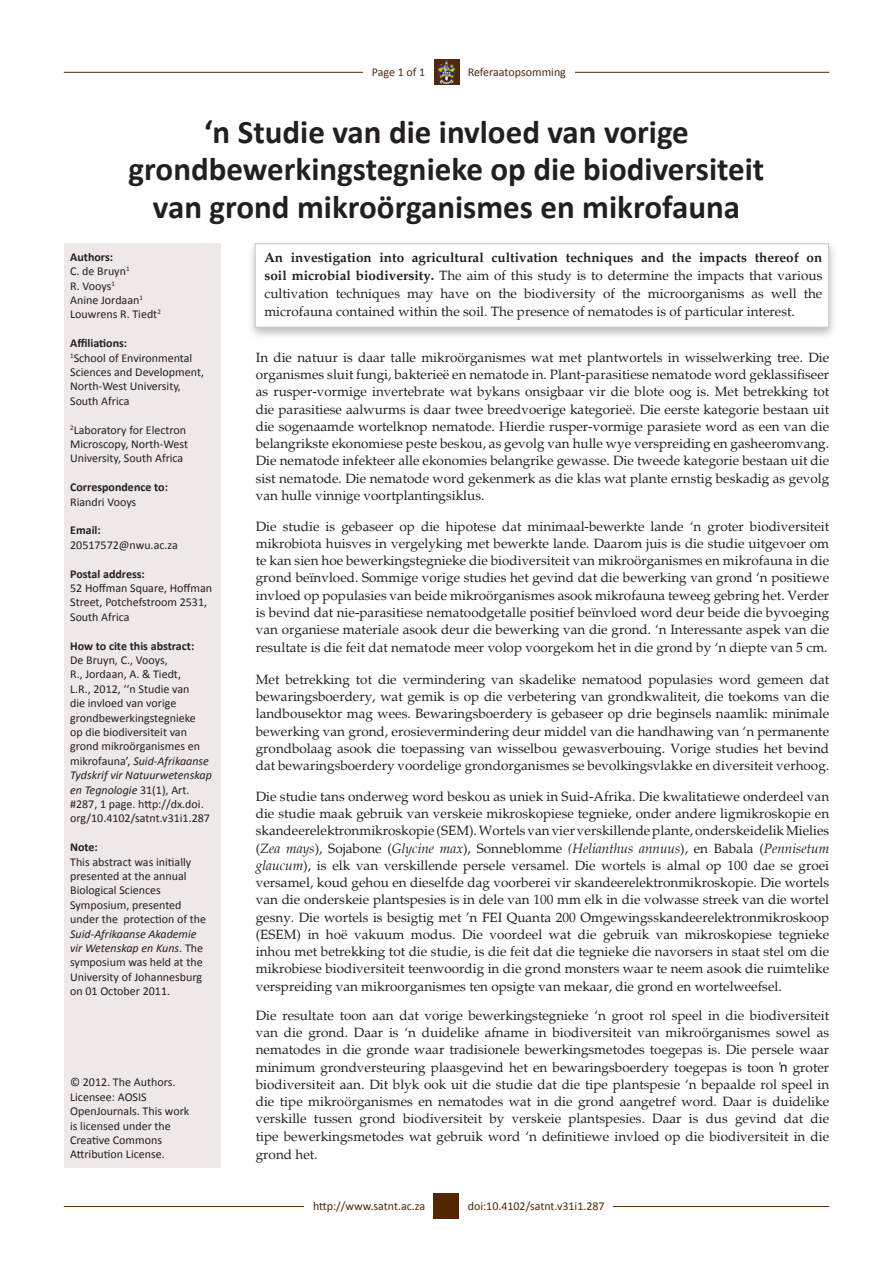
<style>
.page{position:relative;width:893px;height:1263px;background:#fff}
.page>*{position:absolute;margin:0;border:0;box-sizing:border-box;transform-origin:0 0}
.t1{font:700 33px/37.5px "Calibri";color:#231f20;text-align:center}
.t2{font:13.5px/17.2px "Palatino";color:#231f20;text-align:justify}
.t3{font:12px/14.4px "Calibri";color:#231f20}
.t4{font:700 12px "Calibri";color:#231f20}
.t5{font:12px "Calibri";color:#522601}
.t6{font:12px "Calibri";color:#512910}
.s1{font-style:italic}
.s2{font-weight:700}
.s3{font-family:"Arial"}
</style>
<div class="page">
<hr style="left:64px;top:72px;width:765px;height:1px;background:#512910">
<hr style="left:64px;top:1206px;width:765px;height:1px;background:#522601">
<div style="left:305px;top:1193px;width:129px;height:26px;background:#fff"></div>
<div style="left:459px;top:1193px;width:154px;height:26px;background:#fff"></div>
<div style="left:434px;top:1193px;width:25px;height:26px;background:#522601"></div>
<div style="left:459px;top:59px;width:115px;height:26px;background:#fff"></div>
<img style="left:434px;top:59px;width:25px;height:26px">
<div style="left:247px;top:239px;width:591px;height:101px;background:#231f20;opacity:.75"></div>
<div style="left:255px;top:243px;width:574px;height:85px;background:#fff"></div>
<div style="left:65px;top:243px;width:156px;height:924px;background:#eee9e6"></div>
<div style="left:363px;top:59px;width:71px;height:26px;background:#fff"></div>
<p class="t6" style="left:372px;top:65px;width:55px">Page 1 of 1</p>
<p class="t6" style="left:468px;top:65px;width:100px">Referaatopsomming</p>
<p class="t1" style="left:129px;top:113px;width:637px">‘n Studie van die invloed van vorige grondbewerkingstegnieke op die biodiversiteit</p>
<p class="t1" style="left:153px;top:188px;width:589px">van grond mikroörganismes en mikrofauna</p>
<p class="t4" style="left:70px;top:249px;width:44px">Authors:</p>
<p class="t3" style="left:70px;top:264px;width:61px">C. de Bruyn<sup>1</sup></p>
<p class="t3" style="left:70px;top:278px;width:46px">R. Vooys<sup>1</sup></p>
<p class="t3" style="left:70px;top:293px;width:74px">Anine Jordaan<sup>1</sup></p>
<p class="t3" style="left:70px;top:307px;width:92px">Louwrens R. Tiedt<sup>2</sup></p>
<p class="t4" style="left:70px;top:336px;width:59px">Affiliations:</p>
<p class="t3" style="left:70px;top:350px;width:124px"><sup>1</sup>School of Environmental</p>
<p class="t3" style="left:70px;top:365px;width:135px">Sciences and Development,</p>
<p class="t3" style="left:70px;top:379px;width:112px">North-West University,</p>
<p class="t3" style="left:70px;top:394px;width:61px">South Africa</p>
<p class="t3" style="left:70px;top:422px;width:119px"><sup>2</sup>Laboratory for Electron<br>Microscopy, North-West<br>University, South Africa</p>
<p class="t4" style="left:70px;top:480px;width:99px">Correspondence to:</p>
<p class="t3" style="left:70px;top:494px;width:68px">Riandri Vooys</p>
<p class="t4" style="left:70px;top:523px;width:32px">Email:</p>
<p class="t3" style="left:70px;top:538px;width:109px">20517572@nwu.ac.za</p>
<p class="t4" style="left:70px;top:566px;width:76px">Postal address:</p>
<p class="t3" style="left:70px;top:581px;width:144px">52 Hoffman Square, Hoffman<br>Street, Potchefstroom 2531,<br>South Africa</p>
<p class="t4" style="left:70px;top:638px;width:126px">How to cite this abstract:</p>
<p class="t3" style="left:70px;top:653px;width:143px">De Bruyn, C., Vooys,<br>R., Jordaan, A. &amp; Tiedt,<br>L.R., 2012, ‘‘n Studie van<br>die invloed van vorige grondbewerkingstegnieke<br>op die biodiversiteit van grond mikroörganismes en mikrofauna’, <span class="s1">Suid-Afrikaanse<br>Tydskrif vir Natuurwetenskap en Tegnologie</span> 31(1), Art. #287, 1 page. http://dx.doi. org/10.4102/satnt.v31i1.287</p>
<p class="t4" style="left:70px;top:840px;width:29px">Note:</p>
<p class="t3" style="left:70px;top:854px;width:123px">This abstract was initially presented at the annual<br>Biological Sciences<br>Symposium, presented</p>
<p class="t3" style="left:70px;top:912px;width:138px">under the protection of the<br><span class="s1">Suid-Afrikaanse Akademie vir Wetenskap en Kuns</span>. The symposium was held at the</p>
<p class="t3" style="left:70px;top:970px;width:134px">University of Johannesburg on 01 October 2011.</p>
<p class="t3" style="left:70px;top:1075px;width:107px">© 2012. The Authors.</p>
<p class="t3" style="left:70px;top:1089px;width:121px">Licensee: AOSIS<br>OpenJournals. This work</p>
<p class="t3" style="left:70px;top:1118px;width:102px">is licensed under the</p>
<p class="t3" style="left:70px;top:1133px;width:93px">Creative Commons</p>
<p class="t3" style="left:70px;top:1147px;width:96px">Attribution License.</p>
<p class="t2" style="left:264px;top:248px;width:560px;line-height:18px"><span class="s2">An investigation into agricultural cultivation techniques and the impacts thereof on soil microbial biodiversity.</span> The aim of this study is to determine the impacts that various cultivation techniques may have on the biodiversity of the microorganisms as well the microfauna contained within the soil. The presence of nematodes is of particular interest.</p>
<p class="t2" style="left:256px;top:349px;width:575px">In die natuur is daar talle mikroörganismes wat met plantwortels in wisselwerking tree. Die organismes sluit fungi, bakterieë en nematode in. Plant-parasitiese nematode word geklassifiseer as rusper-vormige invertebrate wat bykans onsigbaar vir die blote oog is. Met betrekking tot die parasitiese aalwurms is daar twee breedvoerige kategorieë. Die eerste kategorie bestaan uit die sogenaamde wortelknop nematode. Hierdie rusper-vormige parasiete word as een van die belangrikste ekonomiese peste beskou, as gevolg van hulle wye verspreiding en gasheeromvang.<br>Die nematode infekteer alle ekonomies belangrike gewasse. Die tweede kategorie bestaan uit die sist nematode. Die nematode word gekenmerk as die klas wat plante ernstig beskadig as gevolg van hulle vinnige voortplantingsiklus.</p>
<p class="t2" style="left:256px;top:518px;width:575px">Die studie is gebaseer op die hipotese dat minimaal-bewerkte lande ‘n groter biodiversiteit mikrobiota huisves in vergelyking met bewerkte lande. Daarom juis is die studie uitgevoer om te kan sien hoe bewerkingstegnieke die biodiversiteit van mikroörganismes en mikrofauna in die grond beïnvloed. Sommige vorige studies het gevind dat die bewerking van grond ‘n positiewe invloed op populasies van beide mikroörganismes asook mikrofauna teweeg gebring het. Verder is bevind dat nie-parasitiese nematoodgetalle positief beïnvloed word deur beide die byvoeging van organiese materiale asook deur die bewerking van die grond. ‘n Interessante aspek van die resultate is die feit dat nematode meer volop voorgekom het in die grond by ‘n diepte van 5 cm.</p>
<p class="t2" style="left:256px;top:671px;width:575px">Met betrekking tot die vermindering van skadelike nematood populasies word gemeen dat bewaringsboerdery, wat gemik is op die verbetering van grondkwaliteit, die toekoms van die landbousektor mag wees. Bewaringsboerdery is gebaseer op drie beginsels naamlik: minimale bewerking van grond, erosievermindering deur middel van die handhawing van ‘n permanente grondbolaag asook die toepassing van wisselbou gewasverbouing. Vorige studies het bevind dat bewaringsboerdery voordelige grondorganismes se bevolkingsvlakke en diversiteit verhoog.</p>
<p class="t2" style="left:256px;top:788px;width:575px">Die studie tans onderweg word beskou as uniek in Suid-Afrika. Die kwalitatiewe onderdeel van die studie maak gebruik van verskeie mikroskopiese tegnieke, onder andere ligmikroskopie en skandeerelektronmikroskopie (SEM). Wortels van vier verskillende plante, onderskeidelik Mielies (<span class="s1">Zea mays</span>), Sojabone (<span class="s1">Glycine max</span>), Sonneblomme <span class="s1">(Helianthus annuus</span>), en Babala (<span class="s1">Pennisetum glaucum</span>), is elk van verskillende persele versamel. Die wortels is almal op 100 dae se groei versamel, koud gehou en dieselfde dag voorberei vir skandeerelektronmikroskopie. Die wortels van die onderskeie plantspesies is in dele van 100 mm elk in die volwasse streek van die wortel gesny. Die wortels is besigtig met ’n FEI Quanta 200 Omgewingsskandeerelektronmikroskoop (ESEM) in hoë vakuum modus. Die voordeel wat die gebruik van mikroskopiese tegnieke inhou met betrekking tot die studie, is die feit dat die tegnieke die navorsers in staat stel om die mikrobiese biodiversiteit teenwoordig in die grond monsters waar te neem asook die ruimtelike verspreiding van mikroorganismes ten opsigte van mekaar, die grond en wortelweefsel.</p>
<p class="t2" style="left:256px;top:1007px;width:575px">Die resultate toon aan dat vorige bewerkingstegnieke ‘n groot rol speel in die biodiversiteit van die grond. Daar is ‘n duidelike afname in biodiversiteit van mikroörganismes sowel as nematodes in die gronde waar tradisionele bewerkingsmetodes toegepas is. Die persele waar minimum grondversteuring plaasgevind het en bewaringsboerdery toegepas is toon <span class="s3">ŉ</span> groter biodiversiteit aan. Dit blyk ook uit die studie dat die tipe plantspesie ‘n bepaalde rol speel in die tipe mikroörganismes en nematodes wat in die grond aangetref word. Daar is duidelike verskille tussen grond biodiversiteit by verskeie plantspesies. Daar is dus gevind dat die tipe bewerkingsmetodes wat gebruik word ‘n definitiewe invloed op die biodiversiteit in die</p>
<p class="t2" style="left:256px;top:1146px;width:63px">grond het.</p>
<p class="t5" style="left:313px;top:1199px;width:114px">http://www.satnt.ac.za</p>
<p class="t5" style="left:468px;top:1199px;width:138px">doi:10.4102/satnt.v31i1.287</p>
</div>
